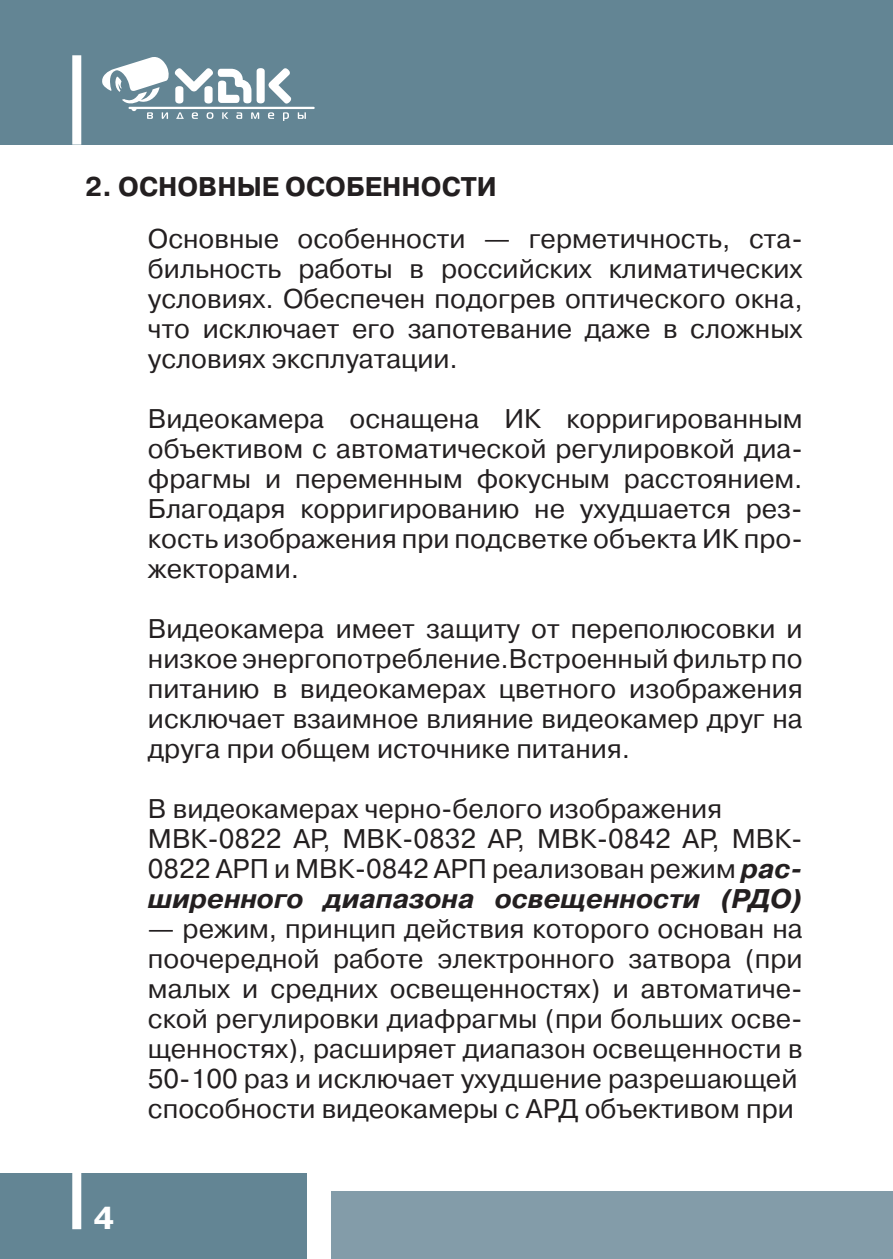
<style>
.page{position:relative;width:893px;height:1259px;background:#fff}
.page>*{position:absolute;margin:0;border:0;box-sizing:border-box;transform-origin:0 0}
.t1{font:700 30px "Pragmatica";color:#fff}
.t2{font:27px/30px "Pragmatica C";color:#231f20;text-align:justify}
.t3{font:700 27px "Pragmatica C";color:#231f20}
.s1{font-weight:700;font-style:italic}
</style>
<div class="page">
<div style="left:0;top:1174px;width:306px;height:85px;background:#638594"></div>
<div style="left:72px;top:55px;width:9px;height:1174px;background:#fff"></div>
<div style="left:0;top:0;width:893px;height:145px;background:#638594"></div>
<div style="left:332px;top:1192px;width:561px;height:67px;background:#839ca9"></div>
<div style="left:72px;top:55px;width:9px;height:90px;background:#fff"></div>
<svg style="left:102px;top:57px;width:213px;height:64px"></svg>
<p class="t3" style="left:85px;top:172px;width:413px">2. ОСНОВНЫ Е ОСОБЕННОСТИ</p>
<p class="t2" style="left:148px;top:224px;width:656px">Основные особенности — герметичность, ста&shy;бильность работы в российских климатических условиях. Обеспечен подогрев оптического окна, что исключает его запотевание даже в сложных условиях эксплуатации.</p>
<p class="t2" style="left:148px;top:404px;width:656px">Видеокамера оснащена ИК корригированным объективом с автоматической регулировкой диа&shy;фрагмы и переменным фокусным расстоянием.<br>Благодаря корригированию не ухудшается рез&shy;кость изображения при подсветке объекта ИК про&shy;жекторами.</p>
<p class="t2" style="left:148px;top:614px;width:656px">Видеокамера имеет защиту от переполюсовки и низкое энергопотребление.Встроенный фильтр по питанию в видеокамерах цветного изображения исключает взаимное влияние видеокамер друг на друга при общем источнике питания.</p>
<p class="t2" style="left:148px;top:794px;width:656px;text-align:left">В видеокамерах черно-белого изображения МВК-0822 АР, МВК-0832 АР, МВК-0842 АР, МВК-0822 АРП и МВК-0842 АРП реализован режим <span class="s1">рас&shy;ширенного диапазона освещенности (РДО)</span></p>
<p class="t2" style="left:148px;top:914px;width:656px;text-align:left">— режим, принцип действия которого основан на поочередной работе электронного затвора (при малых и средних освещенностях) и автоматиче&shy;ской регулировки диафрагмы (при больших осве&shy;щенностях), расширяет диапазон освещенности в 50-100 раз и исключает ухудшение разрешающей способности видеокамеры с АРД объективом при</p>
<p class="t1" style="left:94px;top:1201px;width:22px">4</p>
</div>
